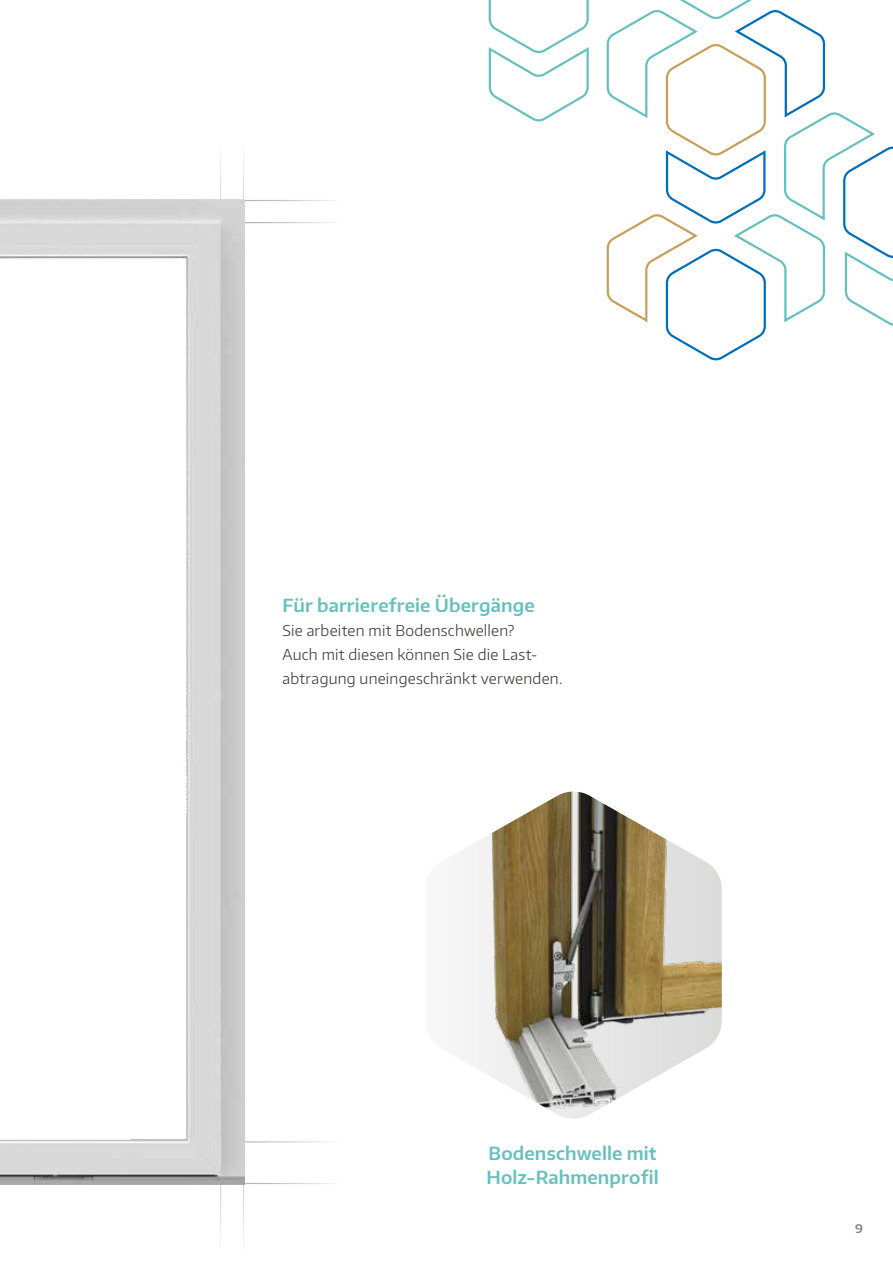
<style>
.page{position:relative;width:893px;height:1263px;background:#fff}
.page>*{position:absolute;margin:0;border:0;box-sizing:border-box;transform-origin:0 0}
.t1{font:600 18px/24px "Encode Sans Normal";letter-spacing:.01em;color:#66c1be}
.t2{font:300 15px/24px "Encode Sans Normal";letter-spacing:.015em;color:#3c3c3b}
.t3{font:600 12px "Encode Sans Normal";color:#000}
</style>
<div class="page">
<svg style="left:456px;top:791px;width:266px;height:328px"></svg>
<svg style="left:488px;top:0;width:101px;height:122px"></svg>
<svg style="left:606px;top:0;width:287px;height:361px"></svg>
<hr style="left:0;top:199px;width:338px;height:4px;background:#000;opacity:.75">
<hr style="left:0;top:221px;width:338px;height:4px;background:#000;opacity:.75">
<hr style="left:0;top:1140px;width:338px;height:4px;background:#000;opacity:.75">
<hr style="left:0;top:1182px;width:338px;height:4px;background:#000;opacity:.75">
<div style="left:210px;top:127px;width:21px;height:1132px;background:#fff"></div>
<hr style="left:218px;top:136px;width:4px;height:1114px;background:#000;opacity:.75">
<div style="left:233px;top:127px;width:21px;height:1132px;background:#fff"></div>
<hr style="left:241px;top:136px;width:4px;height:1114px;background:#000;opacity:.75">
<img style="left:0;top:200px;width:244px;height:984px">
<p class="t1" style="left:282px;top:593px;width:254px">Für barrierefreie Übergänge</p>
<p class="t2" style="left:282px;top:618px;width:281px">Sie arbeiten mit Bodenschwellen?<br>Auch mit diesen können Sie die Last&shy;abtragung uneingeschränkt verwenden.</p>
<p class="t1" style="left:487px;top:1141px;width:174px">Bodenschwelle mit<br>Holz-Rahmenprofil</p>
<p class="t3" style="left:855px;top:1220px;width:9px">9</p>
</div>
